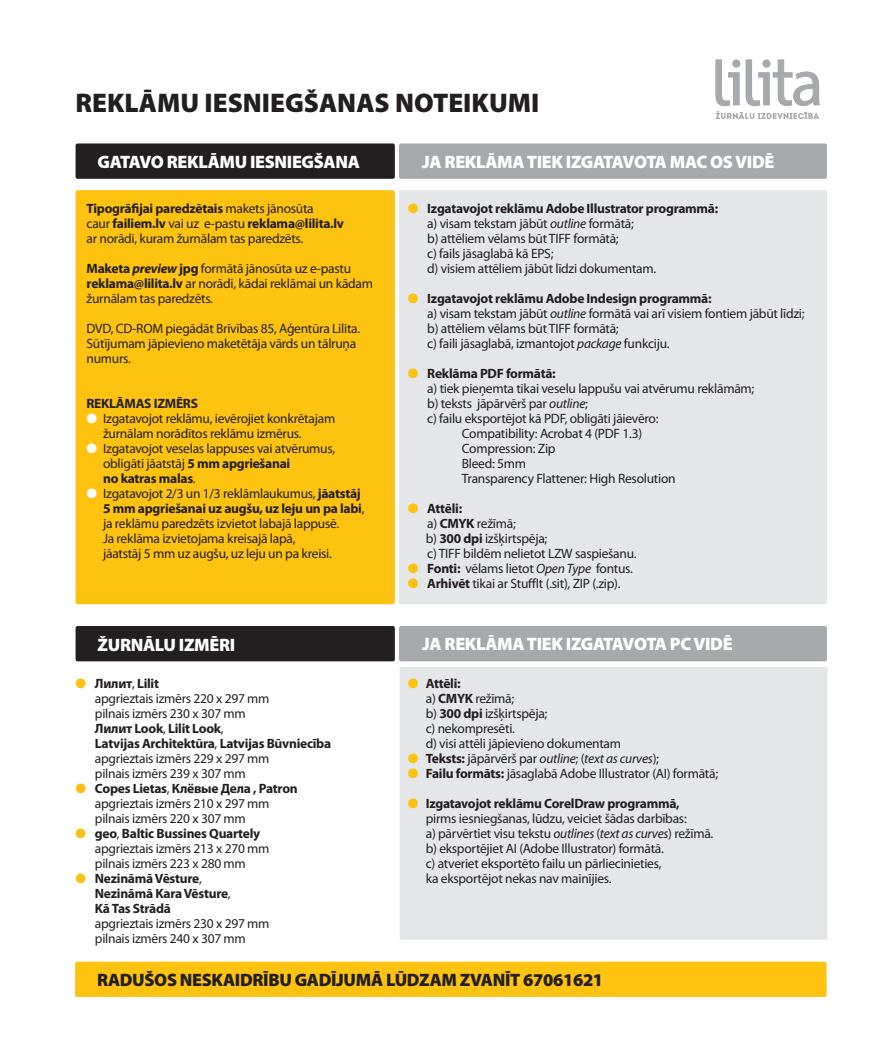
<style>
.page{position:relative;width:893px;height:1051px;background:#fff}
.page>*{position:absolute;margin:0;border:0;box-sizing:border-box;transform-origin:0 0}
.t1{font:900 27px "Myriad Pro";color:#231f20}
.t2{font:900 18px "Myriad Pro";letter-spacing:-.02em;color:#fff}
.t3{font:900 18px "Myriad Pro";letter-spacing:-.02em;color:#231f20}
.t4{font:13.5px/15px "Myriad Pro";letter-spacing:-.02em;color:#231f20}
.t5{font:700 13.5px/15px "Myriad Pro";letter-spacing:-.02em;color:#231f20}
.t6{font:italic 13.5px "Myriad Pro";letter-spacing:-.02em;color:#231f20}
.s1{font-weight:700}
.s2{font-weight:700;font-style:italic}
.s3{color:#fff}
.s4{color:#fec210}
.s5{font-weight:400}
.s6{font-style:italic}
.s7{font-weight:700;font-style:normal}
.s8{font-style:normal}
</style>
<div class="page">
<div style="left:76px;top:190px;width:319px;height:414px;background:#fec210;border-radius:2px"></div>
<div style="left:399px;top:190px;width:428px;height:414px;background:#e5e6e8;border-radius:2px"></div>
<div style="left:399px;top:143px;width:428px;height:36px;background:#a8a9ad;border-radius:2px"></div>
<div style="left:400px;top:666px;width:427px;height:273px;background:#e5e6e8;border-radius:2px"></div>
<div style="left:399px;top:626px;width:428px;height:35px;background:#a8a9ad;border-radius:2px"></div>
<div style="left:76px;top:143px;width:319px;height:36px;background:#231f20;border-radius:2px"></div>
<div style="left:76px;top:626px;width:319px;height:35px;background:#231f20;border-radius:2px"></div>
<div style="left:75px;top:961px;width:752px;height:35px;background:#fec210;border-radius:2px"></div>
<svg style="left:715px;top:59px;width:105px;height:60px"></svg>
<p class="t1" style="left:75px;top:84px;width:465px">REKLĀMU IESNIEGŠANAS NOTEIKUMI</p>
<p class="t2" style="left:98px;top:150px;width:264px">GATAVO REKLĀMU IESNIEGŠANA</p>
<p class="t4" style="left:87px;top:200px;width:259px"><span class="s1">Tipogrāfijai paredzētais</span> makets jānosūta<br>caur <span class="s1">failiem.lv</span> vai uz e-pastu <span class="s1">reklama@lilita.lv </span>ar norādi, kuram žurnālam tas paredzēts.</p>
<p class="t4" style="left:87px;top:260px;width:288px"><span class="s1">Maketa</span> <span class="s2">preview</span> <span class="s1">jpg</span> formātā jānosūta uz e-pastu <span class="s1">reklama@lilita.lv</span> ar norādi, kādai reklāmai un kādam žurnālam tas paredzēts.</p>
<p class="t4" style="left:87px;top:320px;width:275px">DVD, CD-ROM piegādāt Brīvības 85, Aģentūra Lilita.</p>
<p class="t4" style="left:87px;top:335px;width:271px">Sūtījumam jāpievieno maketētāja vārds un tālruņa numurs.</p>
<p class="t5" style="left:87px;top:395px;width:113px">REKLĀMAS IZMĒRS</p>
<p class="t4" style="left:103px;top:410px;width:234px;text-indent:-16px"><span class="s3">●</span> Izgatavojot reklāmu, ievērojiet konkrētajam žurnālam norādītos reklāmu izmērus.</p>
<p class="t4" style="left:103px;top:440px;width:234px;text-indent:-16px"><span class="s3">●</span> Izgatavojot veselas lappuses vai atvērumus, obligāti jāatstāj <span class="s1">5 mm apgriešanai<br>no katras malas</span>.</p>
<p class="t4" style="left:103px;top:485px;width:263px;text-indent:-16px"><span class="s3">●</span> Izgatavojot 2/3 un 1/3 reklāmlaukumus, <span class="s1">jāatstāj 5 mm apgriešanai uz augšu, uz leju un pa labi</span>, ja reklāmu paredzēts izvietot labajā lappusē.<br>Ja reklāma izvietojama kreisajā lapā,<br>jāatstāj 5 mm uz augšu, uz leju un pa kreisi.</p>
<p class="t2" style="left:98px;top:632px;width:139px">ŽURNĀLU IZMĒRI</p>
<p class="t5" style="left:75px;top:675px;width:85px"><span class="s4">●</span> Лилит<span class="s5">,</span> Lilit</p>
<p class="t4" style="left:95px;top:690px;width:176px">apgrieztais izmērs 220 x 297 mm</p>
<p class="t5" style="left:95px;top:705px;width:238px"><span class="s5">pilnais izmērs 230 x 307 mm<br></span>Лилит Look<span class="s5">,</span> Lilit Look<span class="s5">,<br></span>Latvijas Architektūra<span class="s5">,</span> Latvijas Būvniecība</p>
<p class="t4" style="left:95px;top:750px;width:176px">apgrieztais izmērs 229 x 297 mm</p>
<p class="t4" style="left:95px;top:765px;width:152px">pilnais izmērs 239 x 307 mm</p>
<p class="t5" style="left:75px;top:780px;width:224px"><span class="s4">●</span> Copes Lietas<span class="s5">,</span> Клёвые Дела , Patron</p>
<p class="t4" style="left:95px;top:795px;width:176px">apgrieztais izmērs 210 x 297 mm</p>
<p class="t4" style="left:95px;top:810px;width:152px">pilnais izmērs 220 x 307 mm</p>
<p class="t4" style="left:95px;top:825px;width:176px;text-indent:-19px"><span class="s4">●</span> <span class="s1">geo</span>, <span class="s1">Baltic Bussines Quartely </span>apgrieztais izmērs 213 x 270 mm</p>
<p class="t4" style="left:95px;top:855px;width:152px">pilnais izmērs 223 x 280 mm</p>
<p class="t5" style="left:95px;top:870px;width:137px;text-indent:-20px"><span class="s4">●</span> Nezināmā Vēsture<span class="s5">,<br></span>Nezināmā Kara Vēsture<span class="s5">,</span></p>
<p class="t5" style="left:95px;top:900px;width:78px">Kā Tas Strādā</p>
<p class="t4" style="left:95px;top:915px;width:176px">apgrieztais izmērs 230 x 297 mm</p>
<p class="t4" style="left:95px;top:930px;width:152px">pilnais izmērs 240 x 307 mm</p>
<p class="t2" style="left:422px;top:150px;width:354px">JA REKLĀMA TIEK IZGATAVOTA MAC OS VIDĒ</p>
<p class="t5" style="left:408px;top:200px;width:312px"><span class="s4">●</span> Izgatavojot reklāmu Adobe Illustrator programmā:</p>
<p class="t4" style="left:427px;top:215px;width:208px">a) visam tekstam jābūt <span class="s6">outline</span> formātā;</p>
<p class="t4" style="left:427px;top:230px;width:193px">b) attēliem vēlams būt TIFF formātā;</p>
<p class="t4" style="left:427px;top:245px;width:128px">c) fails jāsaglabā kā EPS;</p>
<p class="t4" style="left:427px;top:260px;width:230px">d) visiem attēliem jābūt līdzi dokumentam.</p>
<p class="t5" style="left:408px;top:290px;width:305px"><span class="s4">●</span> Izgatavojot reklāmu Adobe Indesign programmā:</p>
<p class="t4" style="left:427px;top:305px;width:379px">a) visam tekstam jābūt <span class="s6">outline</span> formātā vai arī visiem fontiem jābūt līdzi;</p>
<p class="t4" style="left:427px;top:320px;width:193px">b) attēliem vēlams būt TIFF formātā;</p>
<p class="t4" style="left:427px;top:335px;width:244px">c) faili jāsaglabā, izmantojot <span class="s6">package</span> funkciju.</p>
<p class="t5" style="left:408px;top:365px;width:149px"><span class="s4">●</span> Reklāma PDF formātā:</p>
<p class="t4" style="left:427px;top:380px;width:329px">a) tiek pieņemta tikai veselu lappušu vai atvērumu reklāmām;</p>
<p class="t4" style="left:427px;top:395px;width:162px">b) teksts jāpārvērš par <span class="s6">outline</span>;</p>
<p class="t4" style="left:427px;top:410px;width:233px">c) failu eksportējot kā PDF, obligāti jāievēro:</p>
<p class="t4" style="left:462px;top:425px;width:182px">Compatibility: Acrobat 4 (PDF 1.3)</p>
<p class="t4" style="left:462px;top:440px;width:95px">Compression: Zip</p>
<p class="t4" style="left:462px;top:455px;width:66px">Bleed: 5mm</p>
<p class="t4" style="left:462px;top:470px;width:215px">Transparency Flattener: High Resolution</p>
<p class="t5" style="left:408px;top:500px;width:56px"><span class="s4">●</span> Attēli:</p>
<p class="t4" style="left:427px;top:515px;width:90px">a) <span class="s1">CMYK</span> režīmā;</p>
<p class="t4" style="left:426px;top:530px;width:123px">b) <span class="s1">300 dpi</span> izšķirtspēja;</p>
<p class="t4" style="left:427px;top:545px;width:211px">c) TIFF bildēm nelietot LZW saspiešanu.</p>
<p class="t4" style="left:408px;top:560px;width:227px"><span class="s4">●</span> <span class="s1">Fonti:</span> vēlams lietot <span class="s6">Open Type</span> fontus.</p>
<p class="t4" style="left:408px;top:575px;width:214px"><span class="s4">●</span> <span class="s1">Arhivēt</span> tikai ar StuffIt (.sit), ZIP (.zip).</p>
<p class="t2" style="left:422px;top:631px;width:312px">JA REKLĀMA TIEK IZGATAVOTA PC VIDĒ</p>
<p class="t5" style="left:408px;top:675px;width:54px"><span class="s4">●</span> Attēli:</p>
<p class="t4" style="left:426px;top:690px;width:90px">a) <span class="s1">CMYK</span> režīmā;</p>
<p class="t4" style="left:426px;top:705px;width:123px">b) <span class="s1">300 dpi</span> izšķirtspēja;</p>
<p class="t4" style="left:426px;top:720px;width:91px">c) nekompresēti.</p>
<p class="t4" style="left:426px;top:735px;width:197px">d) visi attēli jāpievieno dokumentam</p>
<p class="t6" style="left:408px;top:749px;width:253px"><span class="s4">●</span> <span class="s7">Teksts:</span> <span class="s8">jāpārvērš par</span> outline<span class="s8">; (</span>text as curves<span class="s8">);</span></p>
<p class="t4" style="left:408px;top:765px;width:312px"><span class="s4">●</span> <span class="s1">Failu formāts:</span> jāsaglabā Adobe Illustrator (AI) formātā;</p>
<p class="t4" style="left:426px;top:795px;width:263px;text-indent:-18px"><span class="s4">●</span> <span class="s1">Izgatavojot reklāmu CorelDraw programmā, </span>pirms iesniegšanas, lūdzu, veiciet šādas darbības:</p>
<p class="t4" style="left:426px;top:825px;width:289px">a) pārvērtiet visu tekstu <span class="s6">outlines</span> (<span class="s6">text as curves</span>) režīmā.</p>
<p class="t4" style="left:426px;top:840px;width:240px">b) eksportējiet AI (Adobe Illustrator) formātā.</p>
<p class="t4" style="left:426px;top:855px;width:237px">c) atveriet eksportēto failu un pārliecinieties, ka eksportējot nekas nav mainījies.</p>
<p class="t3" style="left:97px;top:967px;width:508px">RADUŠOS NESKAIDRĪBU GADĪJUMĀ LŪDZAM ZVANĪT 67061621</p>
</div>
